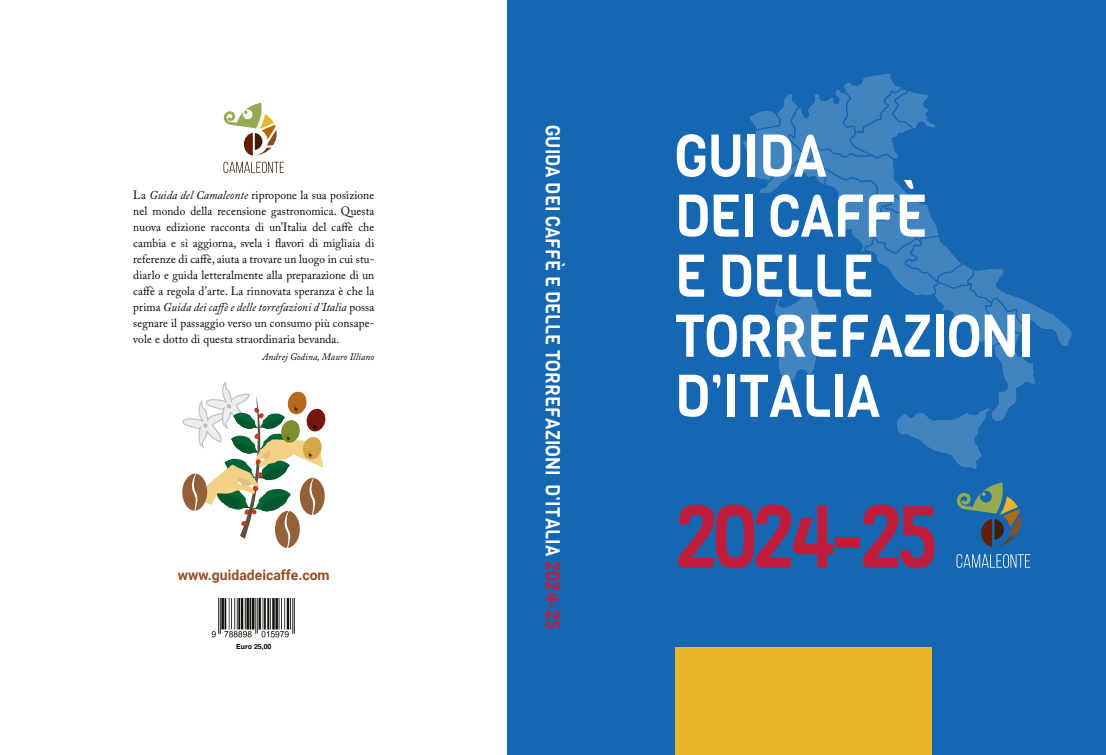
<style>
.page{position:relative;width:1106px;height:755px;background:#fff}
.page>*{position:absolute;margin:0;border:0;box-sizing:border-box;transform-origin:0 0}
.t1{font:88px "Viga";letter-spacing:-.07em;color:#c01d3d;scale:.9 1}
.t2{font:59.1px/60px "Viga";letter-spacing:-.01em;color:#fff;scale:.9 1}
.t3{font:20px "Viga";letter-spacing:.01em;color:#fff;scale:.9 1}
.t4{font:700 14px "Roboto";color:#964e26}
.t5{font:12px/16px "Adobe Caslon Pro";letter-spacing:.01em;color:#000;text-align:justify;scale:.95 1}
.t6{font:italic 10px "Adobe Caslon Pro";letter-spacing:.01em;color:#000;scale:.95 1}
.t7{font:700 7px "Helvetica";color:#000}
.s1{font-style:italic}
.s2{color:#c01d3d}
</style>
<div class="page">
<div style="left:507px;top:0;width:599px;height:754px;background:#1567b1"></div>
<svg style="left:956px;top:554px;width:74px;height:13px"></svg>
<svg style="left:957px;top:482px;width:64px;height:64px"></svg>
<svg style="left:742px;top:74px;width:330px;height:395px"></svg>
<div style="left:674px;top:646px;width:257px;height:108px;background:#e8b428"></div>
<svg style="left:223px;top:162px;width:61px;height:11px"></svg>
<svg style="left:223px;top:103px;width:54px;height:52px"></svg>
<svg style="left:182px;top:381px;width:144px;height:166px"></svg>
<img style="left:212px;top:598px;width:83px;height:39px">
<p class="t5" style="left:133px;top:186px;width:255px">La <span class="s1">Guida del Camaleonte</span> ripropone la sua posizione nel mondo della recensione gastronomica. Questa nuova edizione racconta di un’Italia del caffè che cambia e si aggiorna, svela i flavori di migliaia di referenze di caffè, aiuta a trovare un luogo in cui stu&shy;diarlo e guida letteralmente alla preparazione di un caffè a regola d’arte. La rinnovata speranza è che la prima <span class="s1">Guida dei caffè e delle torrefazioni d’Italia</span> possa segnare il passaggio verso un consumo più consape&shy;vole e dotto di questa straordinaria bevanda.</p>
<p class="t6" style="left:262px;top:351px;width:119px">Andrej Godina, Mauro Illiano</p>
<p class="t4" style="left:178px;top:565px;width:153px">www.guidadeicaffe.com</p>
<p class="t7" style="left:236px;top:640px;width:37px">Euro 25,00</p>
<h3 class="t3" style="left:566px;top:125px;width:562px;rotate:90deg">GUIDA DEI CAFFÈ E DELLE TORREFAZIONI D’ITALIA <span class="s2">2024-25</span></h3>
<h2 class="t2" style="left:674px;top:126px;width:400px">GUIDA<br>DEI CAFFÈ<br>E DELLE<br>TORREFAZIONI<br>D’ITALIA</h2>
<h1 class="t1" style="left:674px;top:478px;width:297px">2024-25</h1>
</div>
